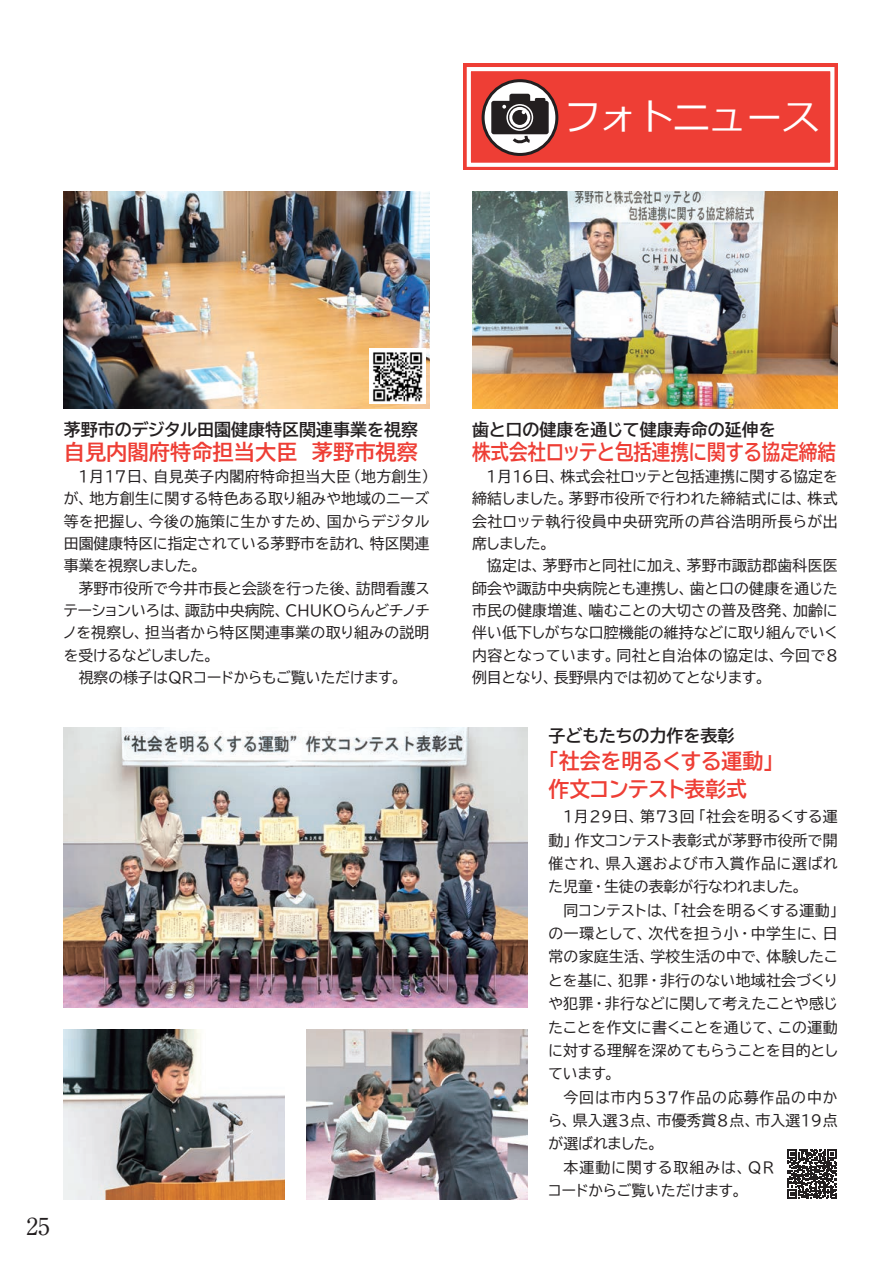
<style>
.page{position:relative;width:893px;height:1263px;background:#fff}
.page>*{position:absolute;margin:0;border:0;box-sizing:border-box;transform-origin:0 0}
.t1{font:36.45px "Meiryo";color:#fff}
.t2{font:23.4px "Ryumin Pr 6 N";color:#231f20}
.t3{font:21.3px/27.6px "BIZ UDP Gothic Bold";color:#ee3e35}
.t4{font:21.3px "BIZ UDP Gothic Bold";color:#ee3e35;scale:.87 1}
.t5{font:16.95px "BIZ UDP Gothic Bold";color:#231f20}
.t6{font:14.85px/22.4px "BIZ UDP Gothic";letter-spacing:.015em;color:#231f20;text-align:justify}
.t7{font:14.85px "BIZ UDP Gothic";letter-spacing:.065em;color:#231f20}
.t8{font:14.85px "BIZ UDP Gothic";letter-spacing:.075em;color:#231f20}
</style>
<div class="page">
<div style="left:463px;top:64px;width:375px;height:106px;background:#ee3e35"></div>
<svg style="left:483px;top:81px;width:74px;height:73px;background:#e2e1e1"></svg>
<div style="left:482px;top:79px;width:76px;height:77px;border:3px solid #231f20;border-radius:50%"></div>
<div style="left:492px;top:102px;width:56px;height:32px;background:#231f20;border-radius:2px"></div>
<div style="left:491px;top:101px;width:58px;height:33px;border:2px solid #231f20;border-radius:2px"></div>
<div style="left:506px;top:104px;width:27px;height:27px;border:2px solid #fff;border-radius:50%"></div>
<div style="left:509px;top:107px;width:21px;height:21px;border:3px solid #fff;border-radius:50%"></div>
<svg style="left:502px;top:93px;width:43px;height:21px"></svg>
<svg style="left:510px;top:133px;width:23px;height:11px"></svg>
<div style="left:467px;top:67px;width:367px;height:100px;border:4px solid #fff"></div>
<img style="left:64px;top:191px;width:365px;height:217px">
<img style="left:472px;top:191px;width:366px;height:217px">
<img style="left:64px;top:727px;width:463px;height:281px">
<img style="left:64px;top:1029px;width:221px;height:170px">
<img style="left:306px;top:1029px;width:221px;height:170px">
<svg style="left:788px;top:1149px;width:49px;height:49px"></svg>
<img style="left:370px;top:349px;width:55px;height:55px">
<h1 class="t1" style="left:564px;top:91px;width:256px">フォトニュース</h1>
<p class="t5" style="left:64px;top:421px;width:356px">茅野市のデジタル田園健康特区関連事業を視察</p>
<h3 class="t3" style="left:64px;top:438px;width:356px">自見内閣府特命担当大臣　茅野市視察</h3>
<p class="t6" style="left:64px;top:465px;width:367px;text-indent:15px">1月17日、自見英子内閣府特命担当大臣（地方創生）が、地方創生に関する特色ある取り組みや地域のニーズ等を把握し、今後の施策に生かすため、国からデジタル田園健康特区に指定されている茅野市を訪れ、特区関連事業を視察しました。</p>
<p class="t6" style="left:79px;top:577px;width:352px">茅野市役所で今井市長と会談を行った後、訪問看護ス</p>
<p class="t6" style="left:64px;top:599px;width:367px">テーションいろは、諏訪中央病院、 CHUKOらんどチノチ</p>
<p class="t6" style="left:64px;top:621px;width:367px">ノを視察し、担当者から特区関連事業の取り組みの説明</p>
<p class="t6" style="left:64px;top:644px;width:151px">を受けるなどしました。</p>
<p class="t6" style="left:79px;top:666px;width:324px">視察の様子はQRコードからもご覧いただけます。</p>
<h2 class="t2" style="left:27px;top:1208px;width:25px">25</h2>
<p class="t5" style="left:472px;top:421px;width:305px">歯と口の健康を通じて健康寿命の延伸を</p>
<h3 class="t4" style="left:472px;top:441px;width:420px">株式会社ロッテと包括連携に関する協定締結</h3>
<p class="t6" style="left:472px;top:465px;width:367px;text-indent:15px">1月16日、株式会社ロッテと包括連携に関する協定を締結しました。茅野市役所で行われた締結式には、株式会社ロッテ執行役員中央研究所の芦谷浩明所長らが出席しました。</p>
<p class="t6" style="left:472px;top:554px;width:367px;text-indent:15px">協定は、茅野市と同社に加え、茅野市諏訪郡歯科医医師会や諏訪中央病院とも連携し、歯と口の健康を通じた市民の健康増進、噛むことの大切さの普及啓発、加齢に伴い低下しがちな口腔機能の維持などに取り組んでいく内容となっています。同社と自治体の協定は、今回で8例目となり、長野県内では初めてとなります。</p>
<p class="t5" style="left:549px;top:727px;width:188px">子どもたちの力作を表彰</p>
<h3 class="t3" style="left:549px;top:747px;width:227px">「社会を明るくする運動」作文コンテスト表彰式</h3>
<p class="t6" style="left:549px;top:805px;width:291px;line-height:23.4px;text-indent:15px">1月29日、第73回「社会を明るくする運動」作文コンテスト表彰式が茅野市役所で開催され、県入選および市入賞作品に選ばれた児童・生徒の表彰が行なわれました。</p>
<p class="t6" style="left:549px;top:898px;width:291px;line-height:23.4px;text-indent:15px">同コンテストは、「社会を明るくする運動」の一環として、次代を担う小・中学生に、日常の家庭生活、学校生活の中で、体験したことを基に、犯罪・非行のない地域社会づくりや犯罪・非行などに関して考えたことや感じたことを作文に書くことを通じて、この運動に対する理解を深めてもらうことを目的としています。</p>
<p class="t7" style="left:563px;top:1090px;width:276px">今回は市内537作品の応募作品の中か</p>
<p class="t6" style="left:549px;top:1109px;width:291px">ら、県入選3点、市優秀賞8点、市入選19点</p>
<p class="t6" style="left:549px;top:1133px;width:110px">が選ばれました。</p>
<p class="t8" style="left:563px;top:1160px;width:212px">本運動に関する取組みは、 QR</p>
<p class="t6" style="left:549px;top:1179px;width:194px">コードからご覧いただけます。</p>
</div>
